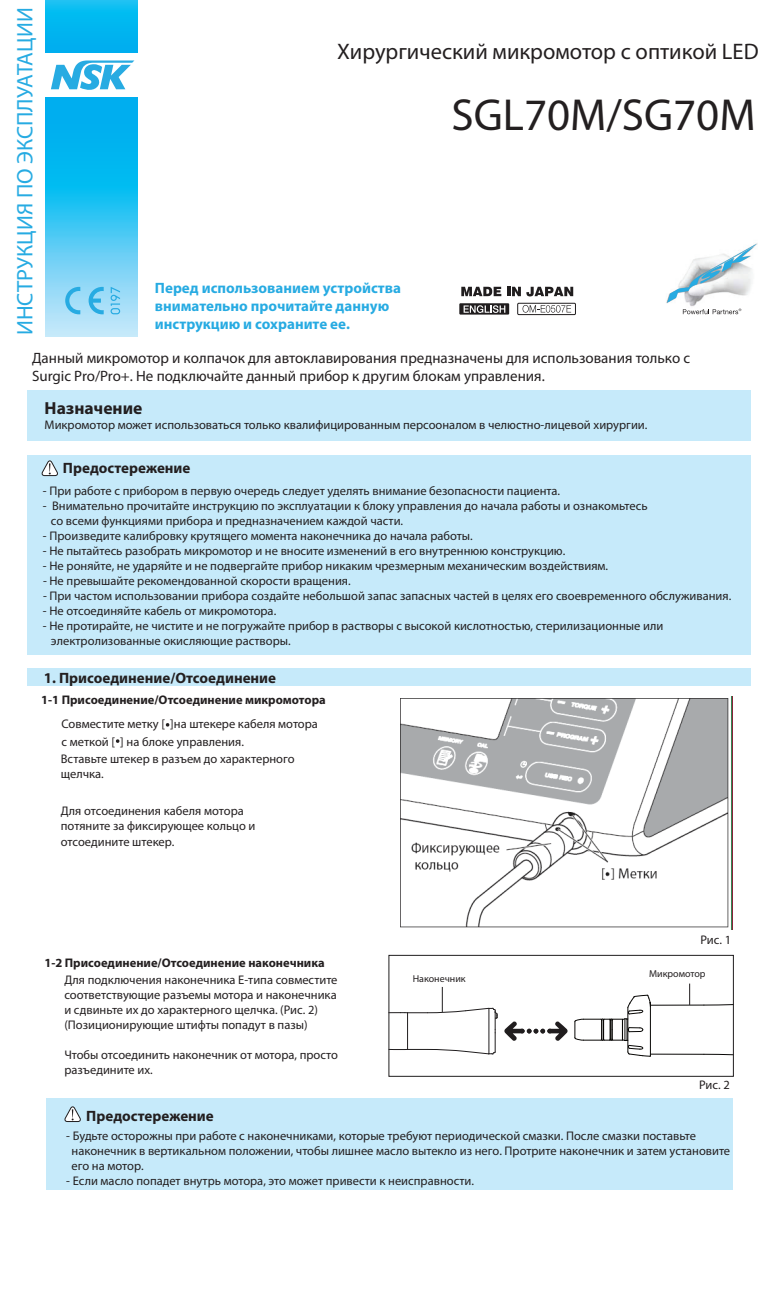
<style>
.page{position:relative;width:780px;height:1293px;background:#fff}
.page>*{position:absolute;margin:0;border:0;box-sizing:border-box;transform-origin:0 0}
.t1{font:45px "Myriad Pro";color:#231f20}
.t2{font:22.5px "Myriad Pro";color:#231f20}
.t3{font:22.5px "Myriad Pro";color:#27abe2}
.t4{font:700 17.5px "Myriad Pro";color:#231f20}
.t5{font:15px/18px "Myriad Pro";color:#231f20}
.t6{font:700 15px/18px "Myriad Pro";color:#27abe2}
.t7{font:700 15px "Myriad Pro";color:#231f20}
.t8{font:12.5px/15px "Myriad Pro";color:#231f20}
.t9{font:700 12.5px "Myriad Pro";color:#231f20}
.t10{font:10px "Myriad Pro";color:#231f20}
</style>
<div class="page">
<div style="left:28px;top:668px;width:723px;height:17px;background:#c6eafa"></div>
<div style="left:28px;top:390px;width:723px;height:51px;background:#c6eafa"></div>
<div style="left:28px;top:455px;width:723px;height:199px;background:#c6eafa"></div>
<svg style="left:41px;top:460px;width:17px;height:16px"></svg>
<svg style="left:703px;top:1053px;width:28px;height:2px"></svg>
<svg style="left:703px;top:1003px;width:31px;height:2px"></svg>
<hr style="left:650px;top:1004px;width:53px;height:1px;background:#080705">
<hr style="left:650px;top:1053px;width:53px;height:1px;background:#080705">
<svg style="left:574px;top:994px;width:77px;height:62px"></svg>
<svg style="left:504px;top:1021px;width:64px;height:20px"></svg>
<div style="left:388px;top:954px;width:345px;height:122px;border:1px solid #201d1e"></div>
<svg style="left:388px;top:986px;width:109px;height:68px"></svg>
<svg style="left:689px;top:983px;width:1px;height:21px"></svg>
<div style="left:46px;top:1098px;width:686px;height:91px;background:#c6eafa"></div>
<svg style="left:64px;top:1106px;width:17px;height:15px"></svg>
<div style="left:459px;top:303px;width:50px;height:11px;background:#201d1e"></div>
<svg style="left:463px;top:305px;width:42px;height:8px"></svg>
<svg style="left:45px;top:97px;width:93px;height:239px;background:#3fc5f3"></svg>
<svg style="left:45px;top:0;width:93px;height:53px;background:#04b6f0"></svg>
<svg style="left:51px;top:60px;width:83px;height:30px"></svg>
<div style="left:517px;top:303px;width:58px;height:12px;border:1px solid #201d1e"></div>
<svg style="left:522px;top:305px;width:49px;height:7px"></svg>
<svg style="left:65px;top:287px;width:15px;height:27px"></svg>
<svg style="left:89px;top:287px;width:15px;height:27px"></svg>
<svg style="left:110px;top:287px;width:10px;height:27px"></svg>
<svg style="left:461px;top:287px;width:40px;height:9px"></svg>
<svg style="left:507px;top:287px;width:66px;height:9px"></svg>
<svg style="left:667px;top:243px;width:90px;height:71px"></svg>
<img style="left:400px;top:697px;width:332px;height:232px">
<h2 class="t3" style="left:11px;top:335px;width:329px;rotate:-90deg">ИНСТРУКЦИЯ ПО ЭКСПЛУАТАЦИИ</h2>
<h2 class="t2" style="left:337px;top:38px;width:423px">Хирургический микромотор с оптикой LED</h2>
<h1 class="t1" style="left:451px;top:87px;width:305px">SGL70M/SG70M</h1>
<p class="t6" style="left:155px;top:278px;width:248px">Перед использованием устройства внимательно прочитайте данную инструкцию и сохраните ее.</p>
<p class="t5" style="left:32px;top:349px;width:659px">Данный микромотор и колпачок для автоклавирования предназначены для использования только с<br>Surgic Pro/Pro+. Не подключайте данный прибор к другим блокам управления.</p>
<h3 class="t4" style="left:45px;top:396px;width:99px">Назначение</h3>
<p class="t8" style="left:45px;top:417px;width:604px">Микромотор может использоваться только квалифицированным персооналом в челюстно-лицевой хирургии.</p>
<p class="t7" style="left:63px;top:458px;width:129px">Предостережение</p>
<p class="t8" style="left:43px;top:483px;width:518px">- При работе с прибором в первую очередь следует уделять внимание безопасности пациента.</p>
<p class="t8" style="left:51px;top:498px;width:598px;text-indent:-8px">- Внимательно прочитайте инструкцию по эксплуатации к блоку управления до начала работы и ознакомьтесь со всеми функциями прибора и предназначением каждой части.</p>
<p class="t8" style="left:43px;top:528px;width:431px">- Произведите калибровку крутящего момента наконечника до начала работы.</p>
<p class="t8" style="left:43px;top:543px;width:524px">- Не пытайтесь разобрать микромотор и не вносите изменений в его внутреннюю конструкцию.</p>
<p class="t8" style="left:43px;top:558px;width:566px">- Не роняйте, не ударяйте и не подвергайте прибор никаким чрезмерным механическим воздействиям.</p>
<p class="t8" style="left:43px;top:573px;width:309px">- Не превышайте рекомендованной скорости вращения.</p>
<p class="t8" style="left:43px;top:588px;width:689px">- При частом использовании прибора создайте небольшой запас запасных частей в целях его своевременного обслуживания.</p>
<p class="t8" style="left:43px;top:603px;width:235px">- Не отсоединяйте кабель от микромотора.</p>
<p class="t8" style="left:51px;top:618px;width:614px;text-indent:-8px">- Не протирайте, не чистите и не погружайте прибор в растворы с высокой кислотностью, стерилизационные или электролизованные окисляющие растворы.</p>
<p class="t7" style="left:44px;top:667px;width:234px">1. Присоединение/Отсоединение</p>
<p class="t9" style="left:41px;top:692px;width:286px">1-1 Присоединение/Отсоединение микромотора</p>
<p class="t8" style="left:61px;top:715px;width:259px;line-height:17.2px">Совместите метку [ ]на штекере кабеля мотора с меткой [ ] на блоке управления.<br>Вставьте штекер в разъем до характерного</p>
<p class="t8" style="left:61px;top:766px;width:45px">щелчка.</p>
<p class="t8" style="left:61px;top:802px;width:196px;line-height:15.5px">Для отсоединения кабеля мотора потяните за фиксирующее кольцо и отсоедините штекер.</p>
<p class="t9" style="left:44px;top:955px;width:282px">1-2 Присоединение/Отсоединение наконечника</p>
<p class="t8" style="left:64px;top:972px;width:274px">Для подключения наконечника Е-типа совместите соответствующие разъемы мотора и наконечника и сдвиньте их до характерного щелчка. (Рис. 2) (Позиционирующие штифты попадут в пазы)</p>
<p class="t8" style="left:64px;top:1047px;width:275px">Чтобы отсоединить наконечник от мотора, просто разъедините их.</p>
<p class="t8" style="left:700px;top:932px;width:32px">Рис. 1</p>
<p class="t10" style="left:412px;top:972px;width:54px">Наконечник</p>
<p class="t10" style="left:649px;top:967px;width:58px">Микромотор</p>
<p class="t8" style="left:699px;top:1077px;width:32px">Рис. 2</p>
<p class="t7" style="left:86px;top:1105px;width:129px">Предостережение</p>
<p class="t8" style="left:72px;top:1127px;width:660px;text-indent:-5px">- Будьте осторожны при работе с наконечниками, которые требуют периодической смазки. После смазки поставьте наконечник в вертикальном положении, чтобы лишнее масло вытекло из него. Протрите наконечник и затем установите его на мотор.</p>
<p class="t8" style="left:66px;top:1172px;width:409px">- Если масло попадет внутрь мотора, это может привести к неисправности.</p>
</div>
